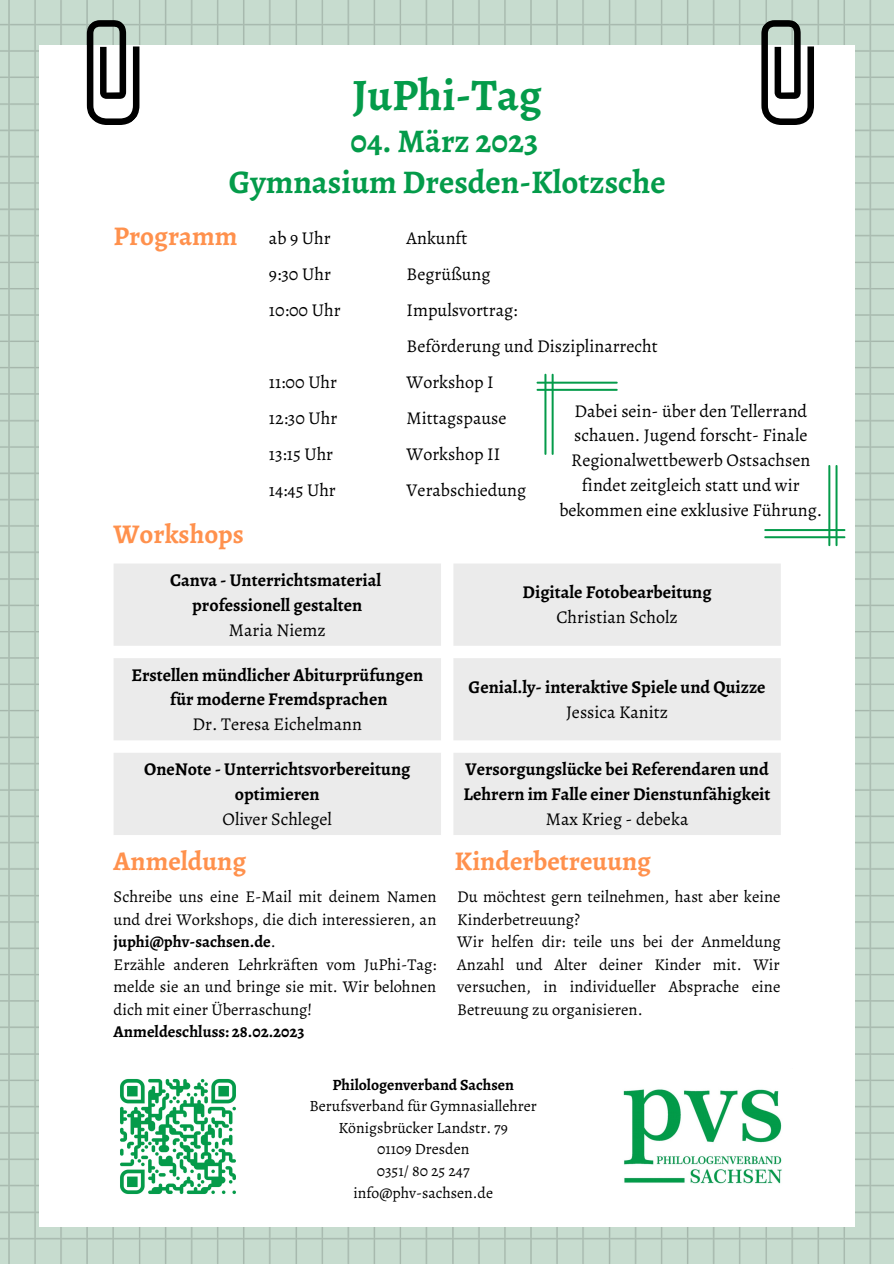
<style>
.page{position:relative;width:894px;height:1264px;background:#fff}
.page>*{position:absolute;margin:0;border:0;box-sizing:border-box;transform-origin:0 0}
.t1{font:700 45px "Alegreya";color:#049b4a}
.t2{font:700 33px/40.5px "Alegreya";color:#049b4a;text-align:center}
.t3{font:700 27px "Alegreya";color:#ff914d}
.t4{font:18px/36px "Alegreya";color:#000}
.t5{font:700 18px/24.8px "Alegreya";color:#000;text-align:center}
.t6{font:16.5px/22.5px "Alegreya";color:#000}
.t7{font:700 16.5px "Alegreya";color:#000}
.t8{font:15.75px/21.6px "Alegreya";color:#000;text-align:center}
.t9{font:700 15.75px "Alegreya";color:#000}
.s1{font-weight:700}
</style>
<div class="page">
<img style="left:0;top:0;width:893px;height:1263px">
<div style="left:40px;top:46px;width:814px;height:1181px;background:#fff"></div>
<svg style="left:87px;top:20px;width:52px;height:105px"></svg>
<svg style="left:761px;top:20px;width:52px;height:105px"></svg>
<img style="left:120px;top:1078px;width:116px;height:117px">
<svg style="left:114px;top:564px;width:666px;height:271px;background:#ededed"></svg>
<svg style="left:536px;top:374px;width:81px;height:81px"></svg>
<svg style="left:764px;top:465px;width:81px;height:81px"></svg>
<img style="left:623px;top:1089px;width:159px;height:95px">
<h1 class="t1" style="left:352px;top:64px;width:191px">JuPhi-Tag</h1>
<h2 class="t2" style="left:229px;top:121px;width:438px">04. März 2023<br>Gymnasium Dresden-Klotzsche</h2>
<p class="t4" style="left:269px;top:220px;width:73px">ab 9 Uhr<br>9:30 Uhr<br>10:00 Uhr</p>
<h3 class="t3" style="left:113px;top:217px;width:125px">Programm</h3>
<p class="t4" style="left:406px;top:220px;width:253px">Ankunft<br>Begrüßung<br>Impulsvortrag:<br>Beförderung und Disziplinarrecht<br>Workshop I<br>Mittagspause<br>Workshop II<br>Verabschiedung</p>
<p class="t4" style="left:269px;top:364px;width:70px">11:00 Uhr<br>12:30 Uhr<br>13:15 Uhr<br>14:45 Uhr</p>
<p class="t4" style="left:559px;top:398px;width:264px;line-height:24.8px;text-align:center">Dabei sein- über den Tellerrand schauen. Jugend forscht- Finale<br>Regionalwettbewerb Ostsachsen findet zeitgleich statt und wir bekommen eine exklusive Führung.</p>
<h3 class="t3" style="left:113px;top:515px;width:132px">Workshops</h3>
<p class="t5" style="left:170px;top:567px;width:213px">Canva - Unterrichtsmaterial professionell gestalten</p>
<p class="t4" style="left:229px;top:611px;width:98px">Maria Niemz</p>
<p class="t5" style="left:131px;top:662px;width:293px">Erstellen mündlicher Abiturprüfungen für moderne Fremdsprachen</p>
<p class="t4" style="left:192px;top:706px;width:171px">Dr. Teresa Eichelmann</p>
<p class="t5" style="left:144px;top:757px;width:267px">OneNote - Unterrichtsvorbereitung optimieren</p>
<p class="t4" style="left:222px;top:800px;width:111px">Oliver Schlegel</p>
<h3 class="t3" style="left:113px;top:842px;width:134px">Anmeldung</h3>
<p class="t6" style="left:113px;top:885px;width:324px">Schreibe uns eine E-Mail mit deinem Namen und drei Workshops, die dich interessieren, an <span class="s1">juphi@phv-sachsen.de</span>.<br>Erzähle anderen Lehrkräften vom JuPhi-Tag: melde sie an und bringe sie mit. Wir belohnen dich mit einer Überraschung!</p>
<p class="t7" style="left:113px;top:1020px;width:192px">Anmeldeschluss: 28.02.2023</p>
<p class="t5" style="left:522px;top:580px;width:190px">Digitale Fotobearbeitung</p>
<p class="t4" style="left:556px;top:599px;width:123px">Christian Scholz</p>
<p class="t5" style="left:468px;top:674px;width:298px">Genial.ly- interaktive Spiele und Quizze</p>
<p class="t4" style="left:566px;top:693px;width:104px">Jessica Kanitz</p>
<p class="t5" style="left:463px;top:757px;width:308px;text-align:left">Versorgungslücke bei Referendaren und<br>Lehrern im Falle einer Dienstunfähigkeit</p>
<p class="t4" style="left:545px;top:800px;width:144px">Max Krieg - debeka</p>
<h3 class="t3" style="left:454px;top:842px;width:198px">Kinderbetreuung</h3>
<p class="t6" style="left:457px;top:885px;width:325px">Du möchtest gern teilnehmen, hast aber keine Kinderbetreuung?<br>Wir helfen dir: teile uns bei der Anmeldung Anzahl und Alter deiner Kinder mit. Wir versuchen, in individueller Absprache eine Betreuung zu organisieren.</p>
<p class="t9" style="left:332px;top:1073px;width:183px">Philologenverband Sachsen</p>
<p class="t8" style="left:309px;top:1095px;width:229px">Berufsverband für Gymnasiallehrer<br>Königsbrücker Landstr. 79<br>01109 Dresden<br>0351/ 80 25 247 info@phv-sachsen.de</p>
</div>
